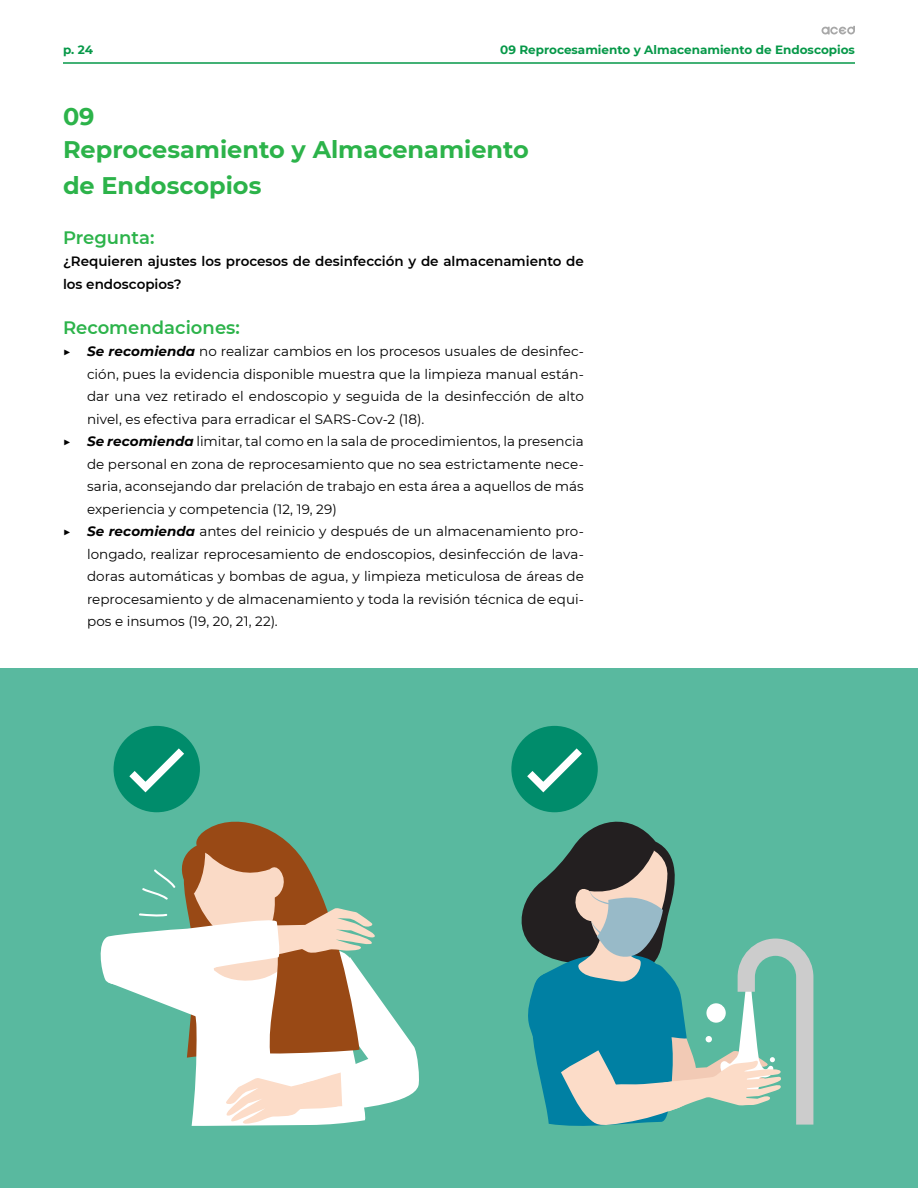
<style>
.page{position:relative;width:918px;height:1188px;background:#fff}
.page>*{position:absolute;margin:0;border:0;box-sizing:border-box;transform-origin:0 0}
.t1{font:700 24px/36px "Montserrat";color:#2cb34a}
.t2{font:600 18px "Montserrat";color:#2cb34a}
.t3{font:13.5px "Montserrat";color:#000}
.t4{font:600 13.5px/22.5px "Montserrat";color:#000}
.t5{font:700 12px "Montserrat";color:#069848}
.s1{font-weight:700}
.s2{font-weight:700;font-style:italic}
</style>
<div class="page">
<hr style="left:63px;top:62px;width:792px;height:2px;background:#069848">
<svg style="left:822px;top:26px;width:33px;height:8px"></svg>
<div style="left:0;top:669px;width:918px;height:519px;background:#59b99f"></div>
<svg style="left:100px;top:806px;width:319px;height:320px"></svg>
<div style="left:114px;top:726px;width:86px;height:86px;background:#008c6b;border-radius:50%"></div>
<svg style="left:121px;top:740px;width:71px;height:58px"></svg>
<div style="left:511px;top:726px;width:87px;height:86px;background:#008c6b;border-radius:50%"></div>
<svg style="left:519px;top:740px;width:71px;height:58px"></svg>
<svg style="left:521px;top:811px;width:292px;height:315px"></svg>
<p class="t5" style="left:63px;top:41px;width:31px">p. 24</p>
<p class="t5" style="left:500px;top:41px;width:356px">09 Reprocesamiento y Almacenamiento de Endoscopios</p>
<h1 class="t1" style="left:63px;top:97px;width:33px">09</h1>
<h1 class="t1" style="left:63px;top:130px;width:467px">Reprocesamiento y Almacenamiento de Endoscopios</h1>
<h2 class="t2" style="left:63px;top:225px;width:93px">Pregunta:</h2>
<p class="t4" style="left:63px;top:250px;width:522px">¿Requieren ajustes los procesos de desinfección y de almacenamiento de los endoscopios?</p>
<h2 class="t2" style="left:63px;top:315px;width:178px">Recomendaciones:</h2>
<p class="t3" style="left:63px;top:342px;width:522px"><span class="s1">▶</span> <span class="s2">Se recomienda</span> no realizar cambios en los procesos usuales de desinfec-</p>
<p class="t3" style="left:87px;top:365px;width:498px">ción, pues la evidencia disponible muestra que la limpieza manual están-</p>
<p class="t3" style="left:87px;top:387px;width:498px">dar una vez retirado el endoscopio y seguida de la desinfección de alto</p>
<p class="t3" style="left:87px;top:410px;width:339px">nivel, es efectiva para erradicar el SARS-Cov-2 (18).</p>
<p class="t3" style="left:63px;top:432px;width:522px"><span class="s1">▶</span> <span class="s2">Se recomienda</span> limitar, tal como en la sala de procedimientos, la presencia</p>
<p class="t3" style="left:87px;top:455px;width:498px">de personal en zona de reprocesamiento que no sea estrictamente nece-</p>
<p class="t3" style="left:87px;top:477px;width:498px">saria, aconsejando dar prelación de trabajo en esta área a aquellos de más</p>
<p class="t3" style="left:87px;top:500px;width:251px">experiencia y competencia (12, 19, 29)</p>
<p class="t3" style="left:63px;top:522px;width:522px"><span class="s1">▶</span> <span class="s2">Se recomienda</span> antes del reinicio y después de un almacenamiento pro-</p>
<p class="t3" style="left:87px;top:545px;width:498px">longado, realizar reprocesamiento de endoscopios, desinfección de lava-</p>
<p class="t3" style="left:87px;top:567px;width:498px">doras automáticas y bombas de agua, y limpieza meticulosa de áreas de</p>
<p class="t3" style="left:87px;top:590px;width:498px">reprocesamiento y de almacenamiento y toda la revisión técnica de equi-</p>
<p class="t3" style="left:87px;top:612px;width:192px">pos e insumos (19, 20, 21, 22).</p>
</div>
